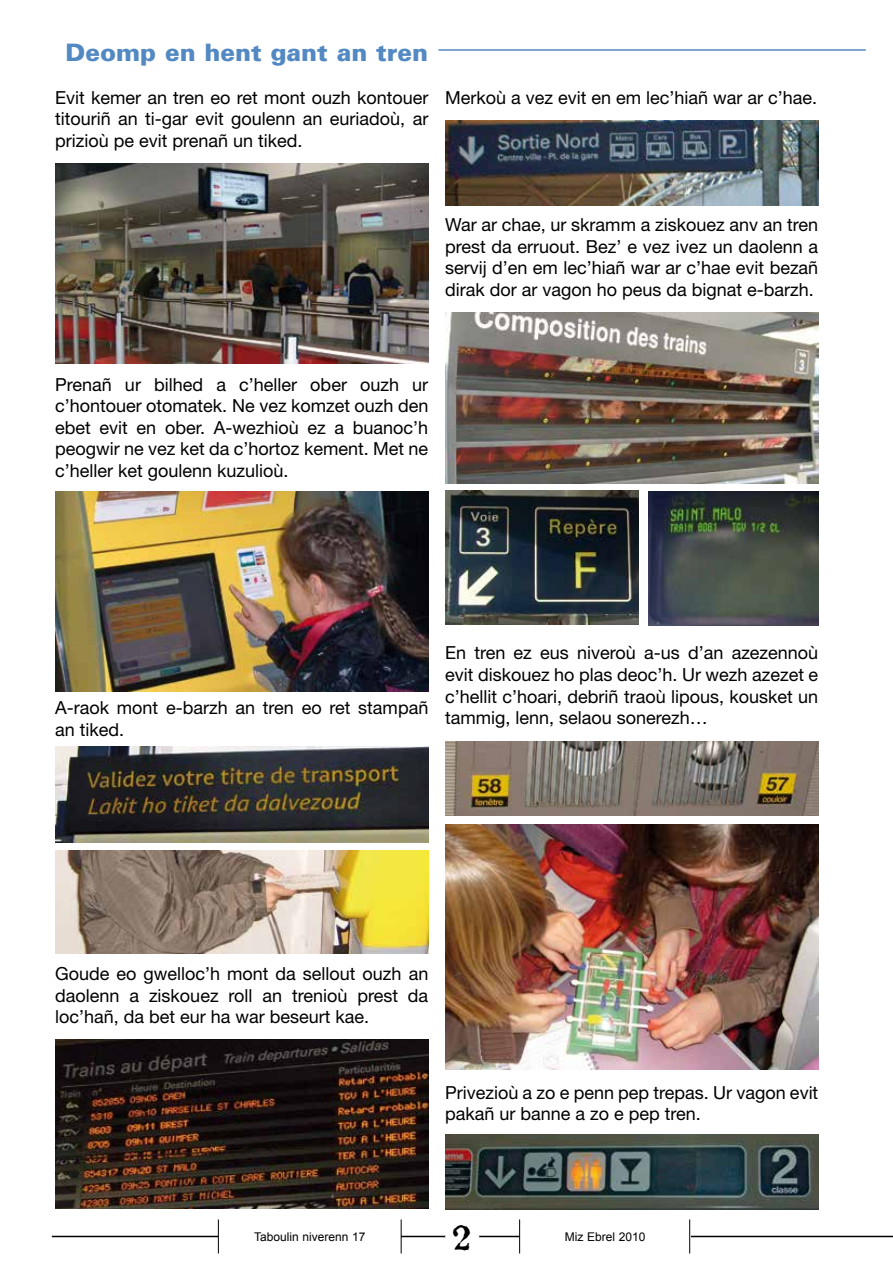
<style>
.page{position:relative;width:893px;height:1263px;background:#fff}
.page>*{position:absolute;margin:0;border:0;box-sizing:border-box;transform-origin:0 0}
.t1{font:33px "Attic";color:#000}
.t2{font:900 24px "Univers";color:#5389c2}
.t3{font:18px/21.6px "Helvetica Neue";color:#000;text-align:justify}
.t4{font:12px "Arial";color:#000}
</style>
<div class="page">
<img style="left:55px;top:236px;width:373px;height:128px">
<img style="left:55px;top:491px;width:373px;height:201px">
<img style="left:55px;top:851px;width:373px;height:102px">
<img style="left:55px;top:747px;width:373px;height:95px">
<img style="left:445px;top:824px;width:373px;height:246px">
<img style="left:55px;top:1039px;width:373px;height:170px">
<img style="left:648px;top:492px;width:170px;height:134px">
<img style="left:445px;top:491px;width:193px;height:134px">
<img style="left:445px;top:313px;width:373px;height:170px">
<img style="left:445px;top:1134px;width:373px;height:76px">
<img style="left:445px;top:741px;width:373px;height:74px">
<img style="left:451px;top:120px;width:367px;height:85px">
<hr style="left:52px;top:1236px;width:841px;height:1px;background:#000">
<div style="left:219px;top:1219px;width:182px;height:34px;background:#fff"></div>
<div style="left:520px;top:1219px;width:170px;height:34px;background:#fff"></div>
<hr style="left:401px;top:1219px;width:1px;height:34px;background:#000">
<hr style="left:519px;top:1219px;width:1px;height:34px;background:#000">
<hr style="left:689px;top:1219px;width:1px;height:34px;background:#000">
<hr style="left:218px;top:1219px;width:1px;height:34px;background:#000">
<div style="left:445px;top:1232px;width:34px;height:9px;background:#fff;border-radius:50%"></div>
<hr style="left:384px;top:49px;width:482px;height:2px;background:#5389c2">
<img style="left:248px;top:236px;width:71px;height:517px">
<svg style="left:55px;top:49px;width:396px;height:187px"></svg>
<h2 class="t2" style="left:66px;top:38px;width:364px">Deomp en hent gant an tren</h2>
<p class="t3" style="left:55px;top:86px;width:375px">Evit kemer an tren eo ret mont ouzh kontouer titouriñ an ti-gar evit goulenn an euriadoù, ar prizioù pe evit prenañ un tiked.</p>
<p class="t3" style="left:445px;top:86px;width:374px">Merkoù a vez evit en em lec’hiañ war ar c’hae.</p>
<p class="t3" style="left:445px;top:214px;width:375px">War ar chae, ur skramm a ziskouez anv an tren prest da erruout. Bez’ e vez ivez un daolenn a servij d’en em lec’hiañ war ar c’hae evit bezañ dirak dor ar vagon ho peus da bignat e-barzh.</p>
<p class="t3" style="left:55px;top:373px;width:375px">Prenañ ur bilhed a c’heller ober ouzh ur c’hontouer otomatek. Ne vez komzet ouzh den ebet evit en ober. A-wezhioù ez a buanoc’h peogwir ne vez ket da c’hortoz kement. Met ne c’heller ket goulenn kuzulioù.</p>
<p class="t3" style="left:55px;top:697px;width:375px">A-raok mont e-barzh an tren eo ret stampañ an tiked.</p>
<p class="t3" style="left:445px;top:642px;width:375px">En tren ez eus niveroù a-us d’an azezennoù evit diskouez ho plas deoc’h. Ur wezh azezet e c’hellit c’hoari, debriñ traoù lipous, kousket un tammig, lenn, selaou sonerezh…</p>
<p class="t3" style="left:55px;top:962px;width:375px">Goude eo gwelloc’h mont da sellout ouzh an daolenn a ziskouez roll an trenioù prest da loc’hañ, da bet eur ha war beseurt kae.</p>
<p class="t3" style="left:445px;top:1081px;width:375px">Privezioù a zo e penn pep trepas. Ur vagon evit pakañ ur banne a zo e pep tren.</p>
<p class="t4" style="left:254px;top:1230px;width:113px">Taboulin niverenn 17</p>
<h1 class="t1" style="left:452px;top:1214px;width:21px">2</h1>
<p class="t4" style="left:565px;top:1230px;width:82px">Miz Ebrel 2010</p>
</div>
